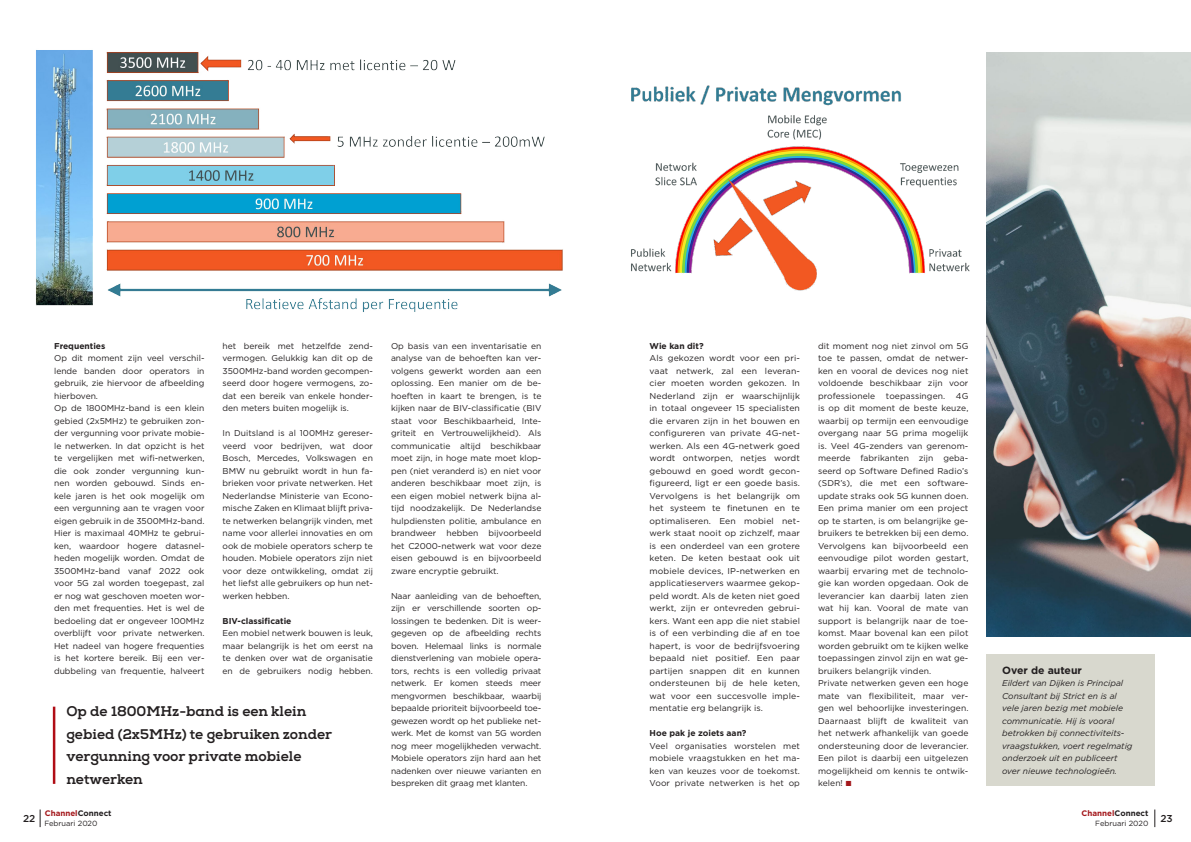
<style>
.page{position:relative;width:1191px;height:842px;background:#fff}
.page>*{position:absolute;margin:0;border:0;box-sizing:border-box;transform-origin:0 0}
.CC_STREAMER_QUOTE_gr{font:800 14px/22.4px "Nexa Slab";color:#231f20}
.CC_STREAMER___KADER{font:700 10.5px "Gotham";color:#231f20}
.t1{font:500 10px "Gotham";color:#231f20}
.CC_Broodtekst{font:8.5px/12.5px "Gotham";color:#231f20;text-align:justify}
.CC_STREAMER___KADERT{font:italic 8.5px/12.5px "Gotham";color:#231f20}
.CC_Tussenkop{font:700 8.5px "Gotham";color:#231f20}
.CC_Broodtekst-2{font:700 8.5px "Gotham";color:#231f20}
.t2{font:700 8px "Gotham";color:#a3171b}
.t3{font:7.5px "Gotham";color:#231f20}
.s1{color:#a3171b}
.s2{color:#231f20}
</style>
<div class="page">
<img style="left:36px;top:50px;width:527px;height:262px">
<hr style="left:53px;top:707px;width:2px;height:77px;background:#b00d15">
<div style="left:986px;top:655px;width:169px;height:131px;background:#d8d8ce"></div>
<img style="left:986px;top:52px;width:205px;height:584px">
<img style="left:631px;top:85px;width:338px;height:206px">
<svg style="left:40px;top:809px;width:1px;height:18px"></svg>
<svg style="left:1154px;top:809px;width:1px;height:18px"></svg>
<p class="CC_Broodtekst-2" style="left:54px;top:340px;width:53px">Frequenties</p>
<p class="CC_Broodtekst" style="left:54px;top:352px;width:152px">Op dit moment zijn veel verschil&shy;lende banden door operators in gebruik, zie hiervoor de afbeelding hierboven.</p>
<p class="CC_Broodtekst" style="left:54px;top:402px;width:152px;text-align:left">Op de 1800MHz-band is een klein gebied (2x5MHz) te gebruiken zon&shy;der vergunning voor private mobie&shy;le netwerken. In dat opzicht is het te vergelijken met wifi-netwerken, die ook zonder vergunning kun&shy;nen worden gebouwd. Sinds en&shy;kele jaren is het ook mogelijk om een vergunning aan te vragen voor eigen gebruik in de 3500MHz-band.<br>Hier is maximaal 40MHz te gebrui&shy;ken, waardoor hogere datasnel&shy;heden mogelijk worden. Omdat de 3500MHz-band vanaf 2022 ook voor 5G zal worden toegepast, zal er nog wat geschoven moeten wor&shy;den met frequenties. Het is wel de bedoeling dat er ongeveer 100MHz overblijft voor private netwerken.<br>Het nadeel van hogere frequenties is het kortere bereik. Bij een ver&shy;dubbeling van frequentie, halveert</p>
<p class="CC_Broodtekst" style="left:222px;top:339px;width:152px">het bereik met hetzelfde zend&shy;vermogen. Gelukkig kan dit op de 3500MHz-band worden gecompen&shy;seerd door hogere vermogens, zo&shy;dat een bereik van enkele honder&shy;den meters buiten mogelijk is.</p>
<p class="CC_Broodtekst" style="left:222px;top:427px;width:152px">In Duitsland is al 100MHz gereser&shy;veerd voor bedrijven, wat door Bosch, Mercedes, Volkswagen en BMW nu gebruikt wordt in hun fa&shy;brieken voor private netwerken. Het Nederlandse Ministerie van Econo&shy;mische Zaken en Klimaat blijft priva&shy;te netwerken belangrijk vinden, met name voor allerlei innovaties en om ook de mobiele operators scherp te houden. Mobiele operators zijn niet voor deze ontwikkeling, omdat zij het liefst alle gebruikers op hun net&shy;werken hebben.</p>
<p class="CC_Tussenkop" style="left:222px;top:615px;width:70px">BIV-classificatie</p>
<p class="CC_Broodtekst" style="left:222px;top:627px;width:152px">Een mobiel netwerk bouwen is leuk, maar belangrijk is het om eerst na te denken over wat de organisatie en de gebruikers nodig hebben.</p>
<p class="CC_STREAMER_QUOTE_gr" style="left:66px;top:700px;width:267px">Op de 1800MHz-band is een klein gebied (2x5MHz) te gebruiken zonder vergunning voor private mobiele netwerken</p>
<p class="CC_Broodtekst" style="left:391px;top:339px;width:152px">Op basis van een inventarisatie en analyse van de behoeften kan ver&shy;volgens gewerkt worden aan een oplossing. Een manier om de be&shy;hoeften in kaart te brengen, is te kijken naar de BIV-classificatie (BIV staat voor Beschikbaarheid, Inte&shy;griteit en Vertrouwelijkheid). Als communicatie altijd beschikbaar moet zijn, in hoge mate moet klop&shy;pen (niet veranderd is) en niet voor anderen beschikbaar moet zijn, is een eigen mobiel netwerk bijna al&shy;tijd noodzakelijk. De Nederlandse hulpdiensten politie, ambulance en brandweer hebben bijvoorbeeld het C2000-netwerk wat voor deze eisen gebouwd is en bijvoorbeeld zware encryptie gebruikt.</p>
<p class="CC_Broodtekst" style="left:391px;top:589px;width:152px">Naar aanleiding van de behoeften, zijn er verschillende soorten op&shy;lossingen te bedenken. Dit is weer&shy;gegeven op de afbeelding rechts boven. Helemaal links is normale dienstverlening van mobiele opera&shy;tors, rechts is een volledig privaat netwerk. Er komen steeds meer mengvormen beschikbaar, waarbij bepaalde prioriteit bijvoorbeeld toe&shy;gewezen wordt op het publieke net&shy;werk. Met de komst van 5G worden nog meer mogelijkheden verwacht.<br>Mobiele operators zijn hard aan het nadenken over nieuwe varianten en bespreken dit graag met klanten.</p>
<p class="CC_Tussenkop" style="left:649px;top:340px;width:56px">Wie kan dit?</p>
<p class="CC_Broodtekst" style="left:649px;top:352px;width:152px">Als gekozen wordt voor een pri&shy;vaat netwerk, zal een leveran&shy;cier moeten worden gekozen. In Nederland zijn er waarschijnlijk in totaal ongeveer 15 specialisten die ervaren zijn in het bouwen en configureren van private 4G-net&shy;werken. Als een 4G-netwerk goed wordt ontworpen, netjes wordt gebouwd en goed wordt gecon&shy;figureerd, ligt er een goede basis.<br>Vervolgens is het belangrijk om het systeem te finetunen en te optimaliseren. Een mobiel net&shy;werk staat nooit op zichzelf, maar is een onderdeel van een grotere keten. De keten bestaat ook uit mobiele devices, IP-netwerken en applicatieservers waarmee gekop&shy;peld wordt. Als de keten niet goed werkt, zijn er ontevreden gebrui&shy;kers. Want een app die niet stabiel is of een verbinding die af en toe hapert, is voor de bedrijfsvoering bepaald niet positief. Een paar partijen snappen dit en kunnen ondersteunen bij de hele keten, wat voor een succesvolle imple&shy;mentatie erg belangrijk is.</p>
<p class="CC_Tussenkop" style="left:649px;top:727px;width:98px">Hoe pak je zoiets aan?</p>
<p class="CC_Broodtekst" style="left:649px;top:739px;width:152px">Veel organisaties worstelen met mobiele vraagstukken en het ma&shy;ken van keuzes voor de toekomst.<br>Voor private netwerken is het op</p>
<p class="CC_Broodtekst" style="left:818px;top:339px;width:152px">dit moment nog niet zinvol om 5G toe te passen, omdat de netwer&shy;ken en vooral de devices nog niet voldoende beschikbaar zijn voor professionele</p>
<p class="CC_Broodtekst" style="left:886px;top:389px;width:61px">toepassingen.</p>
<p class="CC_Broodtekst" style="left:818px;top:389px;width:152px;text-indent:138px">4G is op dit moment de beste keuze, waarbij op termijn een eenvoudige overgang naar 5G prima mogelijk is. Veel 4G-zenders van gerenom&shy;meerde fabrikanten zijn geba&shy;seerd op Software Defined Radio’s (SDR’s), die met een software&shy;update straks ook 5G kunnen doen.<br>Een prima manier om een project op te starten, is om belangrijke ge&shy;bruikers te betrekken bij een demo.<br>Vervolgens kan bijvoorbeeld een eenvoudige pilot worden gestart, waarbij ervaring met de technolo&shy;gie kan worden opgedaan. Ook de leverancier kan daarbij laten zien wat hij kan. Vooral de mate van support is belangrijk naar de toe&shy;komst. Maar bovenal kan een pilot worden gebruikt om te kijken welke toepassingen zinvol zijn en wat ge&shy;bruikers belangrijk vinden.</p>
<p class="CC_Broodtekst" style="left:818px;top:677px;width:152px">Private netwerken geven een hoge mate van flexibiliteit, maar ver&shy;gen wel behoorlijke investeringen.<br>Daarnaast blijft de kwaliteit van het netwerk afhankelijk van goede ondersteuning door de leverancier.<br>Een pilot is daarbij een uitgelezen mogelijkheid om kennis te ontwik&shy;kelen! <span class="s1">◾</span></p>
<p class="CC_STREAMER___KADER" style="left:1002px;top:663px;width:81px">Over de auteur</p>
<p class="CC_STREAMER___KADERT" style="left:1002px;top:677px;width:132px">Eildert van Dijken is Principal<br>Consultant bij Strict en is al vele jaren bezig met mobiele communicatie. Hij is vooral betrokken bij connectiviteits&shy;vraagstukken, voert regelmatig onderzoek uit en publiceert over nieuwe technologieën.</p>
<p class="t2" style="left:45px;top:808px;width:68px">Channel<span class="s2">Connect</span></p>
<p class="t2" style="left:1081px;top:808px;width:68px">Channel<span class="s2">Connect</span></p>
<p class="t3" style="left:44px;top:818px;width:55px">Februari 2020</p>
<p class="t3" style="left:1095px;top:818px;width:55px">Februari 2020</p>
<p class="t1" style="left:23px;top:812px;width:14px">22</p>
<p class="t1" style="left:1160px;top:812px;width:14px">23</p>
</div>
